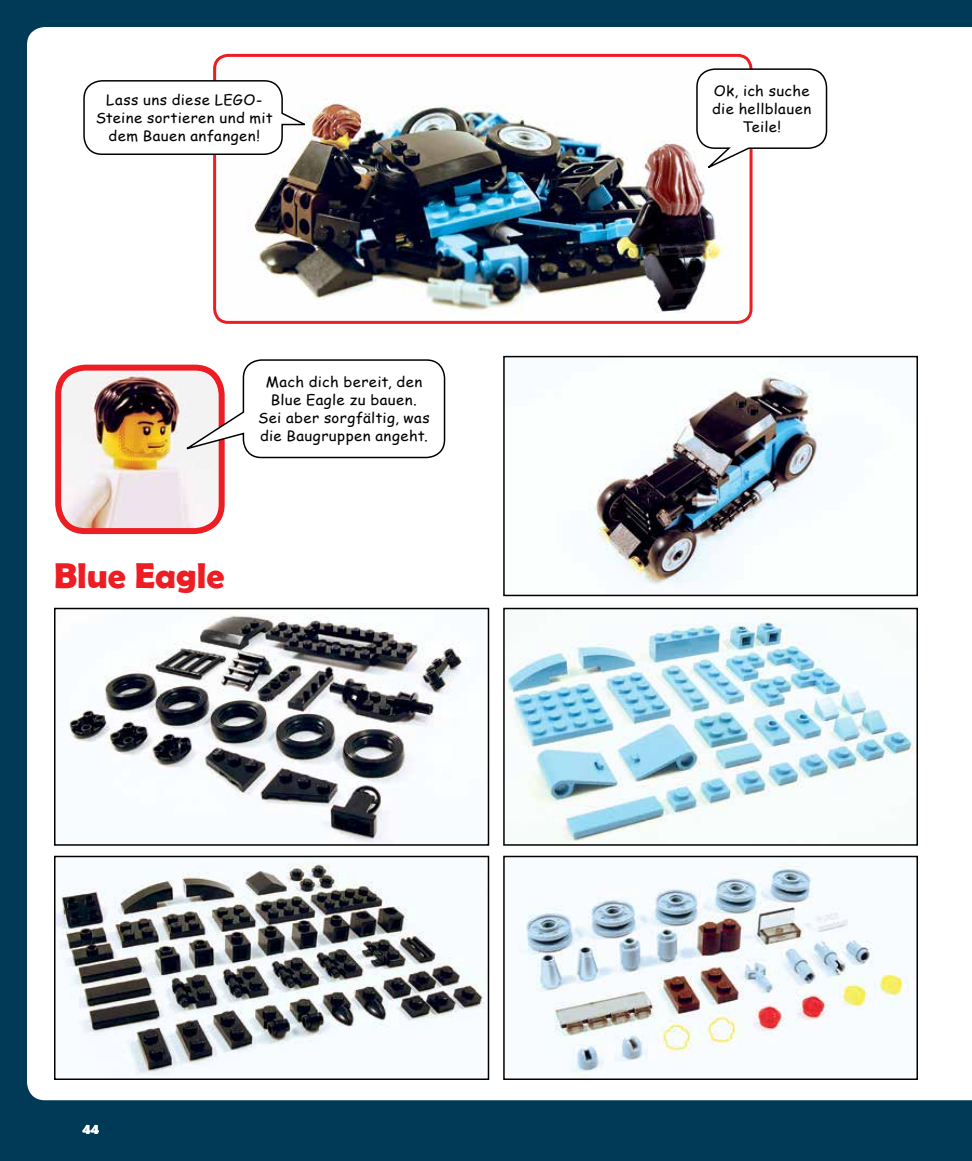
<style>
.page{position:relative;width:972px;height:1161px;background:#003a57}
.page>*{position:absolute;margin:0;border:0;box-sizing:border-box;transform-origin:0 0}
.t1{font:700 36px "Berlin Sans FB Demi";color:#ed1d24}
.t2{font:700 15px "Berlin Sans FB Demi";color:#fff}
.t3{font:14.25px/18px "Comic Sans MS";letter-spacing:.025em;color:#000;text-align:center;scale:1.05 1}
</style>
<div class="page">
<div style="left:27px;top:27px;width:945px;height:1073px;background:#fff"></div>
<img style="left:215px;top:55px;width:536px;height:267px">
<div style="left:213px;top:54px;width:540px;height:270px;border:3px solid #ed1d24;border-radius:14px"></div>
<img style="left:506px;top:359px;width:409px;height:234px">
<div style="left:503px;top:356px;width:415px;height:240px;border:2px solid #000"></div>
<img style="left:57px;top:611px;width:429px;height:232px">
<div style="left:54px;top:608px;width:435px;height:238px;border:2px solid #000"></div>
<img style="left:57px;top:859px;width:429px;height:218px">
<div style="left:54px;top:856px;width:435px;height:224px;border:2px solid #000"></div>
<img style="left:506px;top:859px;width:409px;height:218px">
<div style="left:503px;top:856px;width:415px;height:224px;border:2px solid #000"></div>
<img style="left:506px;top:611px;width:409px;height:232px">
<div style="left:503px;top:608px;width:415px;height:238px;border:2px solid #000"></div>
<svg style="left:695px;top:68px;width:133px;height:105px;background:#f2f1f1"></svg>
<svg style="left:83px;top:79px;width:228px;height:77px;background:#f2f2f2"></svg>
<img style="left:58px;top:368px;width:164px;height:163px">
<div style="left:55px;top:365px;width:170px;height:169px;border:6px solid #ed1d24;border-radius:27px"></div>
<svg style="left:178px;top:359px;width:268px;height:100px;background:#f3eeee"></svg>
<p class="t3" style="left:96px;top:90px;width:170px">Lass uns diese LEGO-<br>Steine sortieren und mit dem Bauen anfangen!</p>
<p class="t3" style="left:258px;top:373px;width:165px">Mach dich bereit, den<br>Blue Eagle zu bauen.<br>Sei aber sorgfältig, was die Baugruppen angeht.</p>
<h1 class="t1" style="left:54px;top:554px;width:172px">Blue eagle</h1>
<p class="t2" style="left:82px;top:1121px;width:18px">44</p>
<p class="t3" style="left:712px;top:82px;width:96px">Ok, ich suche die hellblauen<br>Teile!</p>
</div>
